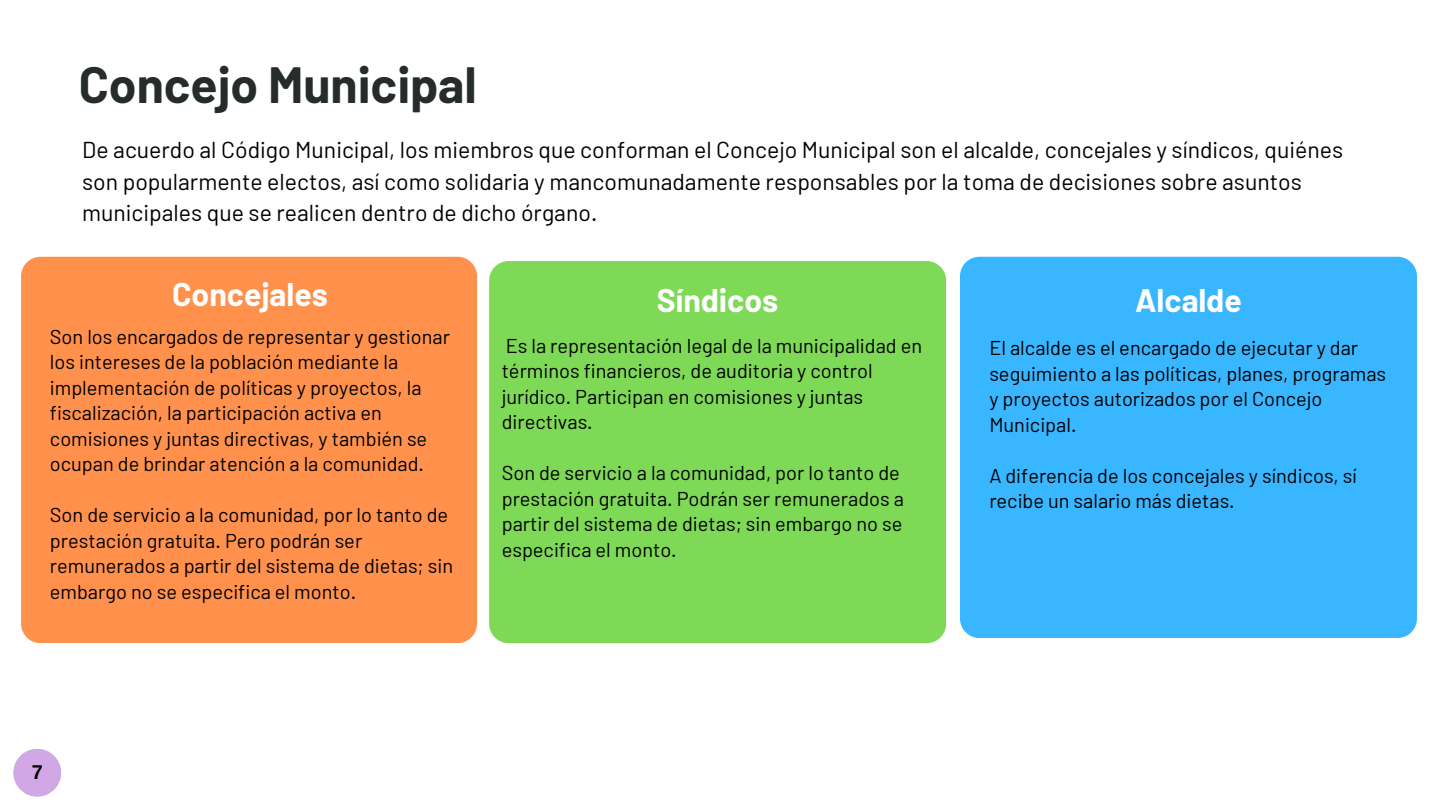
<style>
.page{position:relative;width:1440px;height:810px;background:#fff}
.page>*{position:absolute;margin:0;border:0;box-sizing:border-box;transform-origin:0 0}
.t1{font:700 49.8px "Barlow";color:#262b2b}
.t2{font:700 32px "Barlow";color:#fff}
.t3{font:23px/31.5px "Barlow";color:#000}
.t4{font:20px/25.5px "Barlow";color:#000}
.t5{font:700 20px "Arimo";color:#000}
</style>
<div class="page">
<div style="left:960px;top:257px;width:457px;height:381px;background:#38b6ff;border-radius:20px"></div>
<div style="left:21px;top:257px;width:456px;height:386px;background:#ff914d;border-radius:20px"></div>
<div style="left:489px;top:261px;width:457px;height:382px;background:#7ed957;border-radius:19px"></div>
<div style="left:13px;top:749px;width:48px;height:48px;background:#d2a7e6;border-radius:50%"></div>
<p class="t1" style="left:79px;top:53px;width:400px">Concejo Municipal</p>
<h2 class="t3" style="left:82px;top:133px;width:1262px">De acuerdo al Código Municipal, los miembros que conforman el Concejo Municipal son el alcalde, concejales y síndicos, quiénes son popularmente electos, así como solidaria y mancomunadamente responsables por la toma de decisiones sobre asuntos municipales que se realicen dentro de dicho órgano.</h2>
<h1 class="t2" style="left:172px;top:274px;width:157px">Concejales</h1>
<h3 class="t4" style="left:50px;top:323px;width:402px">Son los encargados de representar y gestionar los intereses de la población mediante la implementación de políticas y proyectos, la fiscalización, la participación activa en comisiones y juntas directivas, y también se ocupan de brindar atención a la comunidad.</h3>
<p class="t4" style="left:50px;top:501px;width:405px">Son de servicio a la comunidad, por lo tanto de prestación gratuita. Pero podrán ser remunerados a partir del sistema de dietas; sin embargo no se especifica el monto.</p>
<p class="t2" style="left:657px;top:280px;width:123px">Síndicos</p>
<p class="t4" style="left:502px;top:332px;width:422px">Es la representación legal de la municipalidad en términos financieros, de auditoria y control jurídico. Participan en comisiones y juntas directivas.</p>
<p class="t4" style="left:502px;top:460px;width:404px">Son de servicio a la comunidad, por lo tanto de prestación gratuita. Podrán ser remunerados a partir del sistema de dietas; sin embargo no se especifica el monto.</p>
<h2 class="t2" style="left:1135px;top:280px;width:108px">Alcalde</h2>
<p class="t4" style="left:989px;top:335px;width:398px">El alcalde es el encargado de ejecutar y dar seguimiento a las políticas, planes, programas y proyectos autorizados por el Concejo Municipal.</p>
<h2 class="t4" style="left:989px;top:462px;width:369px">A diferencia de los concejales y síndicos, sí recibe un salario más dietas.</h2>
<p class="t5" style="left:32px;top:761px;width:13px">7</p>
</div>
